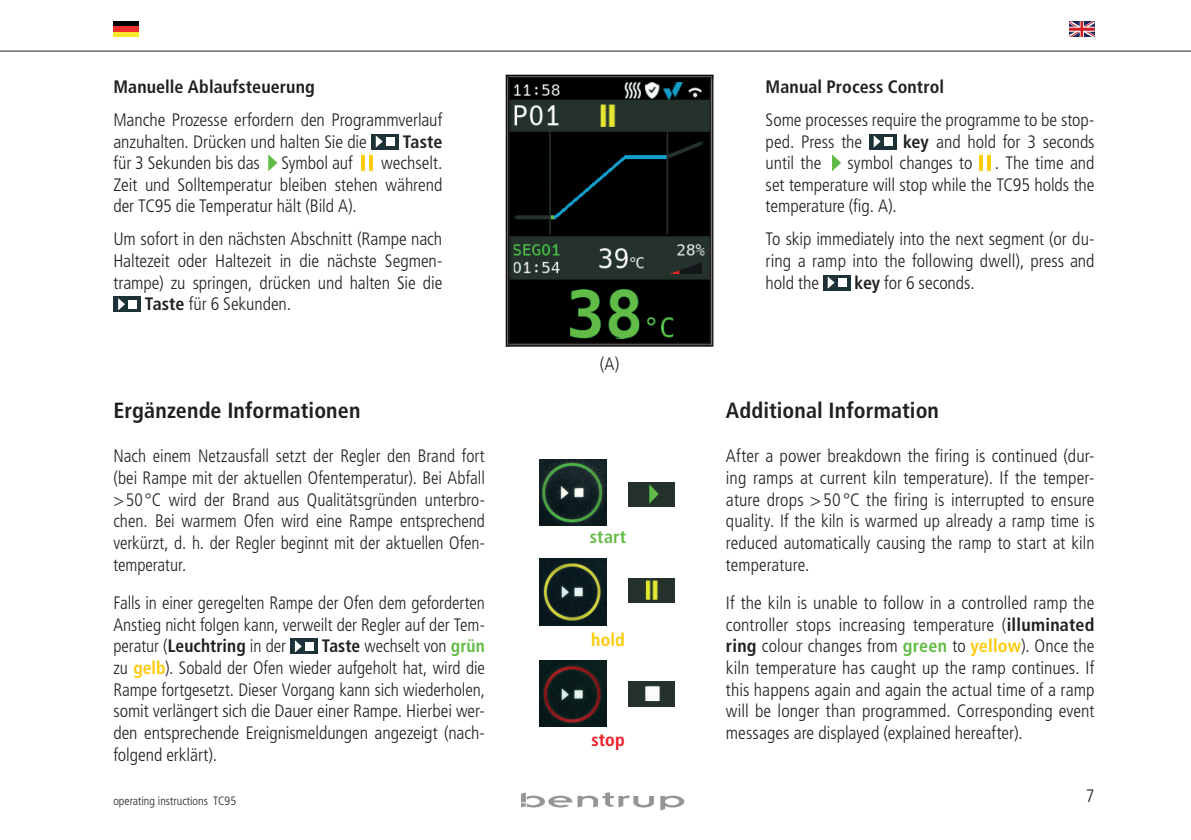
<style>
.page{position:relative;width:1191px;height:840px;background:#fff}
.page>*{position:absolute;margin:0;border:0;box-sizing:border-box;transform-origin:0 0}
.t1{font:700 condensed 22px "Frutiger LT Pro";letter-spacing:.005em;color:#231f20}
.t2{font:300 condensed 18px/21.6px "Frutiger LT Pro";letter-spacing:-.005em;color:#231f20;text-align:justify}
.t3{font:700 condensed 18px "Frutiger LT Pro";letter-spacing:.005em;color:#231f20}
.t4{font:700 condensed 18px "Frutiger LT Pro";letter-spacing:.015em;color:#62bb46}
.t5{font:700 condensed 18px "Frutiger LT Pro";color:#feca0a}
.t6{font:700 condensed 18px "Frutiger LT Pro";color:#ee1d23}
.t7{font:300 condensed 12px "Frutiger LT Pro";color:#231f20}
.s1{font-weight:700}
.s2{font-weight:700;color:#62bb46}
.s3{font-weight:700;color:#feca0a}
</style>
<div class="page">
<hr style="left:0;top:51px;width:1191px;height:1px;background:#231f20">
<svg style="left:660px;top:795px;width:24px;height:15px"></svg>
<svg style="left:521px;top:792px;width:133px;height:15px"></svg>
<svg style="left:1069px;top:22px;width:25px;height:15px"></svg>
<div style="left:113px;top:32px;width:26px;height:5px;background:#f8e72a"></div>
<div style="left:113px;top:22px;width:26px;height:5px;background:#000001"></div>
<div style="left:113px;top:27px;width:26px;height:5px;background:#ee2d2d"></div>
<div style="left:504px;top:74px;width:210px;height:274px;background:#231f20;opacity:.75"></div>
<img style="left:629px;top:578px;width:45px;height:24px">
<img style="left:629px;top:482px;width:45px;height:24px">
<img style="left:629px;top:681px;width:45px;height:24px">
<img style="left:539px;top:459px;width:68px;height:66px">
<img style="left:539px;top:660px;width:68px;height:66px">
<img style="left:539px;top:558px;width:68px;height:67px">
<svg style="left:290px;top:638px;width:27px;height:15px"></svg>
<div style="left:305px;top:642px;width:8px;height:8px;background:#fff"></div>
<svg style="left:295px;top:640px;width:7px;height:12px"></svg>
<svg style="left:371px;top:134px;width:27px;height:15px"></svg>
<div style="left:386px;top:137px;width:8px;height:8px;background:#fff"></div>
<svg style="left:376px;top:135px;width:6px;height:12px"></svg>
<svg style="left:268px;top:154px;width:9px;height:17px"></svg>
<hr style="left:361px;top:155px;width:4px;height:16px;background:#feca0a">
<hr style="left:369px;top:155px;width:4px;height:16px;background:#feca0a">
<div style="left:113px;top:296px;width:28px;height:16px;background:#1c3237"></div>
<div style="left:128px;top:300px;width:9px;height:8px;background:#fff"></div>
<svg style="left:118px;top:298px;width:7px;height:12px"></svg>
<div style="left:869px;top:134px;width:27px;height:15px;background:#1c3237"></div>
<div style="left:884px;top:137px;width:8px;height:8px;background:#fff"></div>
<svg style="left:873px;top:135px;width:7px;height:12px"></svg>
<svg style="left:832px;top:154px;width:9px;height:17px"></svg>
<svg style="left:979px;top:155px;width:3px;height:16px"></svg>
<svg style="left:987px;top:155px;width:3px;height:16px"></svg>
<div style="left:823px;top:275px;width:27px;height:15px;background:#1c3237"></div>
<div style="left:838px;top:278px;width:8px;height:8px;background:#fff"></div>
<svg style="left:827px;top:276px;width:7px;height:12px"></svg>
<p class="t3" style="left:113px;top:76px;width:203px">Manuelle Ablaufsteuerung</p>
<p class="t2" style="left:113px;top:109px;width:330px">Manche Prozesse erfordern den Programmverlauf anzuhalten. Drücken und halten Sie die</p>
<p class="t3" style="left:403px;top:130px;width:41px">Taste</p>
<p class="t2" style="left:113px;top:152px;width:241px">für 3 Sekunden bis das Symbol auf</p>
<p class="t2" style="left:113px;top:152px;width:330px;text-indent:268px">wechselt.<br>Zeit und Solltemperatur bleiben stehen während der TC95 die Temperatur hält (Bild A).</p>
<p class="t2" style="left:113px;top:228px;width:330px">Um sofort in den nächsten Abschnitt (Rampe nach</p>
<p class="t2" style="left:113px;top:250px;width:330px">Haltezeit oder Haltezeit in die nächste Segmen-</p>
<p class="t2" style="left:113px;top:272px;width:330px">trampe) zu springen, drücken und halten Sie die</p>
<p class="t2" style="left:145px;top:293px;width:148px"><span class="s1">Taste</span> für 6 Sekunden.</p>
<p class="t1" style="left:113px;top:397px;width:248px">Ergänzende Informationen</p>
<p class="t2" style="left:113px;top:445px;width:373px">Nach einem Netzausfall setzt der Regler den Brand fort (bei Rampe mit der aktuellen Ofentemperatur). Bei Abfall &gt;50°C wird der Brand aus Qualitätsgründen unterbro&shy;chen. Bei warmem Ofen wird eine Rampe entsprechend verkürzt, d. h. der Regler beginnt mit der aktuellen Ofen&shy;temperatur.</p>
<p class="t2" style="left:113px;top:592px;width:373px">Falls in einer geregelten Rampe der Ofen dem geforderten Anstieg nicht folgen kann, verweilt der Regler auf der Tem&shy;peratur (<span class="s1">Leuchtring</span> in der</p>
<p class="t2" style="left:113px;top:635px;width:373px;text-indent:208px"><span class="s1">Taste</span> wechselt von <span class="s2">grün </span>zu <span class="s3">gelb</span>). Sobald der Ofen wieder aufgeholt hat, wird die Rampe fortgesetzt. Dieser Vorgang kann sich wiederholen, somit verlängert sich die Dauer einer Rampe. Hierbei wer&shy;den entsprechende Ereignismeldungen angezeigt (nach&shy;folgend erklärt).</p>
<p class="t2" style="left:600px;top:353px;width:21px">(A)</p>
<p class="t4" style="left:590px;top:525px;width:38px">start</p>
<p class="t5" style="left:591px;top:628px;width:35px">hold</p>
<p class="t6" style="left:591px;top:729px;width:35px">stop</p>
<p class="t3" style="left:765px;top:76px;width:180px">Manual Process Control</p>
<p class="t2" style="left:765px;top:109px;width:330px">Some processes require the programme to be stop&shy;ped. Press the</p>
<p class="t2" style="left:903px;top:131px;width:193px"><span class="s1">key</span> and hold for 3 seconds</p>
<p class="t2" style="left:765px;top:152px;width:57px">until the</p>
<p class="t2" style="left:765px;top:152px;width:330px;text-indent:82px">symbol changes to . The time and set temperature will stop while the TC95 holds the temperature (fig. A).</p>
<p class="t2" style="left:765px;top:228px;width:330px">To skip immediately into the next segment (or du&shy;ring a ramp into the following dwell), press and hold the</p>
<p class="t2" style="left:854px;top:272px;width:122px"><span class="s1">key</span> for 6 seconds.</p>
<p class="t1" style="left:726px;top:397px;width:215px">Additional Information</p>
<p class="t2" style="left:726px;top:445px;width:370px">After a power breakdown the firing is continued (dur&shy;ing ramps at current kiln temperature). If the temper&shy;ature drops &gt;50 °C the firing is interrupted to ensure quality. If the kiln is warmed up already a ramp time is reduced automatically causing the ramp to start at kiln temperature.</p>
<p class="t2" style="left:726px;top:592px;width:370px">If the kiln is unable to follow in a controlled ramp the controller stops increasing temperature (<span class="s1">illuminated ring</span> colour changes from <span class="s2">green</span> to <span class="s3">yellow</span>). Once the kiln temperature has caught up the ramp continues. If this happens again and again the actual time of a ramp will be longer than programmed. Corresponding event messages are displayed (explained hereafter).</p>
<p class="t7" style="left:113px;top:793px;width:124px">operating instructions TC95</p>
<p class="t2" style="left:1086px;top:785px;width:10px">7</p>
</div>
